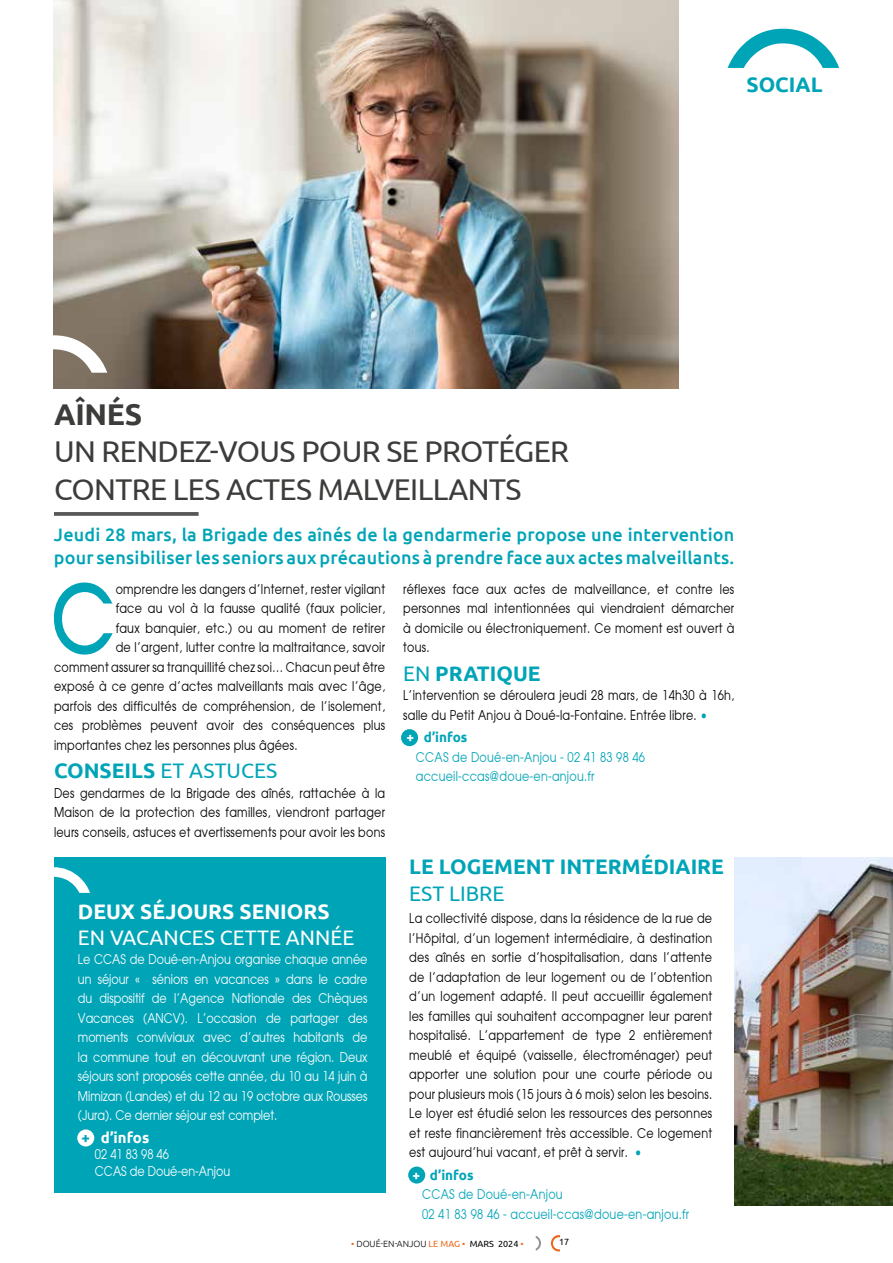
<style>
.page{position:relative;width:893px;height:1263px;background:#fff}
.page>*{position:absolute;margin:0;border:0;box-sizing:border-box;transform-origin:0 0}
.t1{font:700 condensed 92.55px "Atilla";color:#00a4b7}
.t2{font:30px/37.5px "Ubuntu";letter-spacing:-.02em;color:#3c3c3b}
.t3{font:700 30px "Ubuntu";letter-spacing:-.01em;color:#3c3c3b}
.t4{font:700 21px "Ubuntu";color:#00a4b7}
.t5{font:21px "Ubuntu";color:#00a4b7}
.t6{font:21px "Ubuntu";color:#fff}
.t7{font:700 21px "Ubuntu";color:#fff}
.t8{font:500 18px/22.5px "Ubuntu";letter-spacing:.01em;color:#00a4b7}
.t9{font:700 15px "Ubuntu";color:#fff}
.t10{font:13.5px/19.5px "Atilla Condensed Normal";letter-spacing:.02em;color:#000;text-align:justify}
.t11{font:13.5px/19.5px "Atilla Condensed Normal";color:#fff;text-align:justify}
.t12{font:13.5px/19.5px "Atilla Condensed Normal";letter-spacing:.02em;color:#00a4b7}
.t13{font:700 13.5px "Ubuntu";color:#00a4b7}
.t14{font:300 9px "Ubuntu";color:#000}
.t15{font:9px "Ubuntu";color:#000}
.s1{font-weight:400}
.s2{color:#00a4b7}
.s3{color:#fff}
.s4{font-weight:700}
.s5{font-weight:400;color:#ec671a}
</style>
<div class="page">
<svg style="left:536px;top:1236px;width:5px;height:15px"></svg>
<svg style="left:551px;top:1235px;width:9px;height:16px"></svg>
<div style="left:401px;top:729px;width:17px;height:17px;background:#00a4b7;border-radius:50%"></div>
<img style="left:54px;top:0;width:625px;height:388px">
<img style="left:734px;top:857px;width:159px;height:349px">
<svg style="left:54px;top:512px;width:145px;height:4px"></svg>
<svg style="left:728px;top:29px;width:111px;height:39px"></svg>
<svg style="left:53px;top:335px;width:54px;height:38px"></svg>
<div style="left:54px;top:858px;width:331px;height:335px;background:#00a4b7"></div>
<svg style="left:54px;top:867px;width:36px;height:26px"></svg>
<div style="left:77px;top:1129px;width:17px;height:17px;background:#fff;border-radius:50%"></div>
<div style="left:408px;top:1166px;width:17px;height:17px;background:#00a4b7;border-radius:50%"></div>
<h3 class="t4" style="left:746px;top:72px;width:78px">SOCIAL</h3>
<h2 class="t3" style="left:54px;top:396px;width:90px">AÎNÉS</h2>
<h2 class="t2" style="left:54px;top:432px;width:517px">UN RENDEZ-VOUS POUR SE PROTÉGER<br>CONTRE LES ACTES MALVEILLANTS</h2>
<h3 class="t8" style="left:54px;top:523px;width:682px">Jeudi 28 mars, la Brigade des aînés de la gendarmerie propose une intervention pour sensibiliser les seniors aux précautions à prendre face aux actes malveillants.</h3>
<h1 class="t1" style="left:52px;top:557px;width:64px">C</h1>
<p class="t10" style="left:116px;top:578px;width:271px">omprendre les dangers d’Internet, rester vigilant</p>
<p class="t10" style="left:403px;top:578px;width:333px">réflexes face aux actes de malveillance, et contre les personnes mal intentionnées qui viendraient démarcher à domicile ou électroniquement. Ce moment est ouvert à tous.</p>
<h3 class="t4" style="left:403px;top:660px;width:139px"><span class="s1">EN</span> PRATIQUE</h3>
<p class="t10" style="left:403px;top:685px;width:333px">L’intervention se déroulera jeudi 28 mars, de 14h30 à 16h, salle du Petit Anjou à Doué-la-Fontaine. Entrée libre. <span class="s2">•</span></p>
<p class="t13" style="left:406px;top:729px;width:63px"><span class="s3">+</span> d’infos</p>
<p class="t12" style="left:416px;top:746px;width:231px">CCAS de Doué-en-Anjou - 02 41 83 98 46 accueil-ccas@doue-en-anjou.fr</p>
<p class="t10" style="left:116px;top:598px;width:271px">face au vol à la fausse qualité (faux policier,</p>
<p class="t10" style="left:116px;top:617px;width:271px">faux banquier, etc.) ou au moment de retirer</p>
<p class="t10" style="left:116px;top:637px;width:271px">de l’argent, lutter contre la maltraitance, savoir</p>
<p class="t10" style="left:54px;top:656px;width:333px">comment assurer sa tranquillité chez soi… Chacun peut être</p>
<p class="t10" style="left:54px;top:676px;width:333px">exposé à ce genre d’actes malveillants mais avec l’âge,</p>
<p class="t10" style="left:54px;top:695px;width:333px">parfois des difficultés de compréhension, de l’isolement,</p>
<p class="t10" style="left:54px;top:715px;width:333px">ces problèmes peuvent avoir des conséquences plus</p>
<p class="t10" style="left:54px;top:734px;width:245px">importantes chez les personnes plus âgées.</p>
<h3 class="t5" style="left:54px;top:758px;width:225px"><span class="s4">CONSEILS</span> ET ASTUCES</h3>
<p class="t10" style="left:54px;top:782px;width:333px">Des gendarmes de la Brigade des aînés, rattachée à la Maison de la protection des familles, viendront partager leurs conseils, astuces et avertissements pour avoir les bons</p>
<h3 class="t7" style="left:78px;top:899px;width:253px">DEUX SÉJOURS SENIORS</h3>
<h3 class="t6" style="left:78px;top:924px;width:278px">EN VACANCES CETTE ANNÉE</h3>
<p class="t11" style="left:78px;top:949px;width:291px">Le CCAS de Doué-en-Anjou organise chaque année un séjour « séniors en vacances » dans le cadre du dispositif de l’Agence Nationale des Chèques Vacances (ANCV). L’occasion de partager des moments conviviaux avec d’autres habitants de la commune tout en découvrant une région. Deux séjours sont proposés cette année, du 10 au 14 juin à Mimizan (Landes) et du 12 au 19 octobre aux Rousses (Jura). Ce dernier séjour est complet.</p>
<p class="t9" style="left:82px;top:1128px;width:69px"><span class="s2">+</span> d’infos</p>
<p class="t11" style="left:95px;top:1145px;width:137px;line-height:16.5px">02 41 83 98 46<br>CCAS de Doué-en-Anjou</p>
<h3 class="t4" style="left:409px;top:853px;width:316px">LE LOGEMENT INTERMÉDIAIRE</h3>
<h3 class="t5" style="left:409px;top:880px;width:97px">EST LIBRE</h3>
<p class="t10" style="left:409px;top:908px;width:304px">La collectivité dispose, dans la résidence de la rue de l’Hôpital, d’un logement intermédiaire, à destination des aînés en sortie d’hospitalisation, dans l’attente de l'adaptation de leur logement ou de l’obtention d’un logement adapté. Il peut accueillir également les familles qui souhaitent accompagner leur parent hospitalisé. L’appartement de type 2 entièrement meublé et équipé (vaisselle, électroménager) peut apporter une solution pour une courte période ou pour plusieurs mois (15 jours à 6 mois) selon les besoins.<br>Le loyer est étudié selon les ressources des personnes et reste financièrement très accessible. Ce logement est aujourd’hui vacant, et prêt à servir. <span class="s2">•</span></p>
<p class="t13" style="left:412px;top:1166px;width:63px"><span class="s3">+</span> d’infos</p>
<p class="t12" style="left:422px;top:1184px;width:269px">CCAS de Doué-en-Anjou<br>02 41 83 98 46 - accueil-ccas@doue-en-anjou.fr</p>
<p class="t14" style="left:351px;top:1238px;width:174px"><span class="s5">•</span> DOUÉ-EN-ANJOU <span class="s5">LE MAG •</span> <span class="s1">MARS 2024</span> <span class="s5">•</span></p>
<p class="t15" style="left:559px;top:1237px;width:12px">17</p>
</div>
